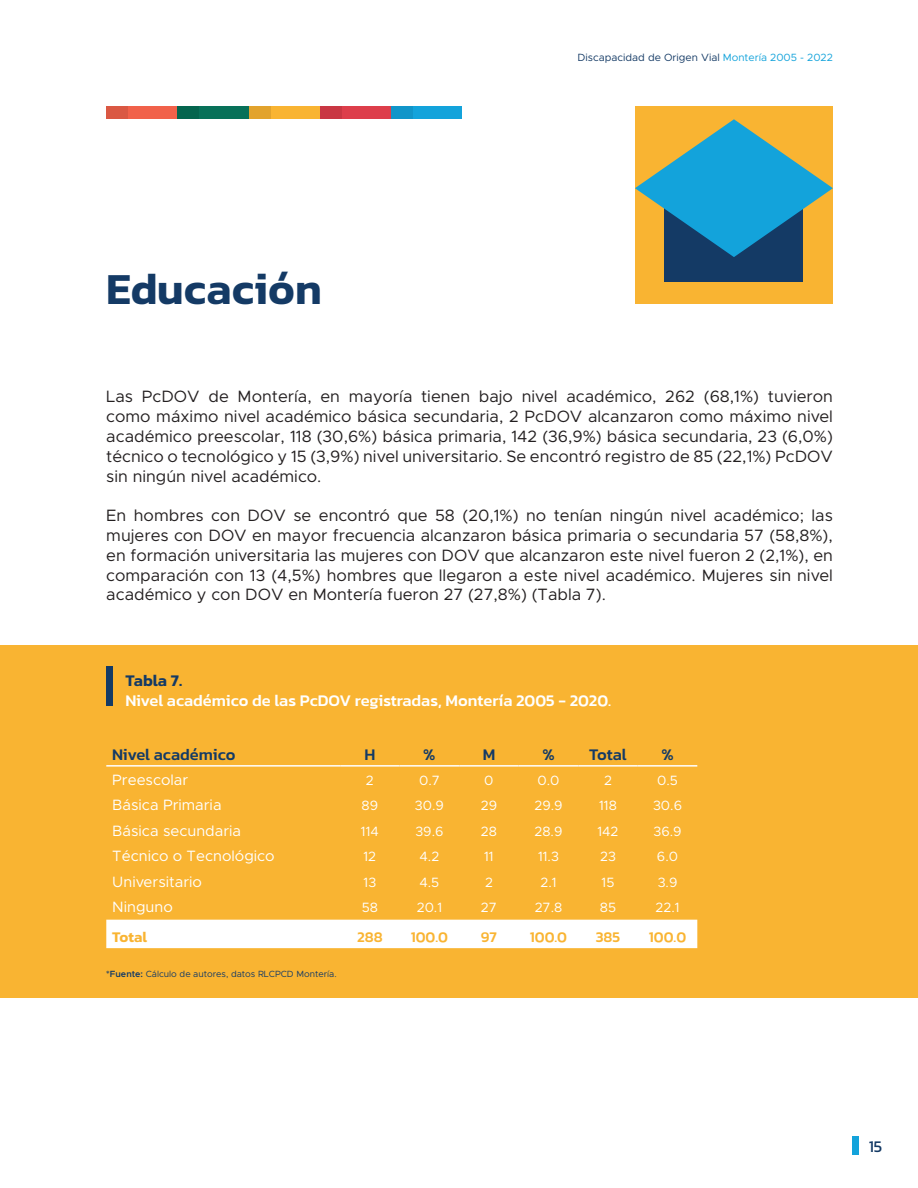
<style>
.page{position:relative;width:918px;height:1188px;background:#fff}
.page>*{position:absolute;margin:0;border:0;box-sizing:border-box;transform-origin:0 0}
.Titulares{font:600 45px "Kanit";color:#143a65}
.Párrafos{font:16.5px/19.8px "Metropolis";color:#231f20;text-align:justify}
.t1{font:500 16.5px "Kanit";color:#fff}
.t2{font:500 16.5px "Kanit";color:#143a65}
.t3{font:600 16.5px "Kanit";color:#143a65}
.t4{font:16.5px "Kanit";color:#143a65}
.t5{font:15px "Metropolis";color:#fff}
.t6{font:500 15px "Kanit";color:#f9b432}
.t7{font:600 15px "Kanit";color:#f9b432}
.t8{font:13.5px "Metropolis";color:#fff}
.t9{font:10.5px "Metropolis";color:#143a65}
.t10{font:9px "Metropolis";color:#143a65}
.s1{color:#13a3db}
.s2{font-weight:600}
</style>
<div class="page">
<div style="left:853px;top:1136px;width:6px;height:19px;background:#13a3db"></div>
<div style="left:108px;top:106px;width:70px;height:13px;background:#f1614a"></div>
<div style="left:106px;top:106px;width:22px;height:13px;background:#da5843"></div>
<div style="left:178px;top:106px;width:71px;height:13px;background:#087159"></div>
<div style="left:178px;top:106px;width:21px;height:13px;background:#04654e"></div>
<div style="left:249px;top:106px;width:71px;height:13px;background:#f9b432"></div>
<div style="left:249px;top:106px;width:21px;height:13px;background:#e2a32d"></div>
<div style="left:320px;top:106px;width:71px;height:13px;background:#dd3e4b"></div>
<div style="left:320px;top:106px;width:21px;height:13px;background:#c93743"></div>
<div style="left:391px;top:106px;width:71px;height:13px;background:#13a3db"></div>
<div style="left:391px;top:106px;width:21px;height:13px;background:#1195c9"></div>
<div style="left:635px;top:106px;width:198px;height:198px;background:#f9b432"></div>
<div style="left:665px;top:176px;width:138px;height:106px;background:#143a65"></div>
<svg style="left:635px;top:119px;width:198px;height:138px"></svg>
<div style="left:0;top:645px;width:918px;height:353px;background:#f9b432"></div>
<div style="left:106px;top:920px;width:591px;height:28px;background:#fff"></div>
<hr style="left:106px;top:765px;width:234px;height:2px;background:#fff">
<hr style="left:340px;top:765px;width:60px;height:2px;background:#fff">
<hr style="left:400px;top:765px;width:59px;height:2px;background:#fff">
<hr style="left:459px;top:765px;width:60px;height:2px;background:#fff">
<hr style="left:519px;top:765px;width:59px;height:2px;background:#fff">
<hr style="left:578px;top:765px;width:60px;height:2px;background:#fff">
<hr style="left:638px;top:765px;width:59px;height:2px;background:#fff">
<div style="left:106px;top:666px;width:7px;height:40px;background:#143a65"></div>
<p class="t9" style="left:578px;top:51px;width:257px">Discapacidad de Origen Vial <span class="s1">Montería 2005 - 2022</span></p>
<p class="Titulares" style="left:106px;top:255px;width:217px">Educación</p>
<p class="Párrafos" style="left:106px;top:387px;width:728px">Las PcDOV de Montería, en mayoría tienen bajo nivel académico, 262 (68,1%) tuvieron como máximo nivel académico básica secundaria, 2 PcDOV alcanzaron como máximo nivel académico preescolar, 118 (30,6%) básica primaria, 142 (36,9%) básica secundaria, 23 (6,0%) técnico o tecnológico y 15 (3,9%) nivel universitario. Se encontró registro de 85 (22,1%) PcDOV sin ningún nivel académico.</p>
<p class="Párrafos" style="left:106px;top:506px;width:728px">En hombres con DOV se encontró que 58 (20,1%) no tenían ningún nivel académico; las mujeres con DOV en mayor frecuencia alcanzaron básica primaria o secundaria 57 (58,8%), en formación universitaria las mujeres con DOV que alcanzaron este nivel fueron 2 (2,1%), en comparación con 13 (4,5%) hombres que llegaron a este nivel académico. Mujeres sin nivel académico y con DOV en Montería fueron 27 (27,8%) (Tabla 7).</p>
<p class="t3" style="left:125px;top:668px;width:58px">Tabla 7.</p>
<p class="t1" style="left:125px;top:688px;width:487px">Nivel académico de las PcDOV registradas, Montería 2005 - 2020.</p>
<p class="t2" style="left:112px;top:742px;width:125px">Nivel académico</p>
<p class="t2" style="left:364px;top:742px;width:12px">H</p>
<p class="t2" style="left:423px;top:742px;width:14px">%</p>
<p class="t2" style="left:483px;top:742px;width:14px">M</p>
<p class="t2" style="left:542px;top:742px;width:14px">%</p>
<p class="t2" style="left:589px;top:742px;width:39px">Total</p>
<p class="t2" style="left:661px;top:742px;width:14px">%</p>
<p class="t5" style="left:112px;top:770px;width:77px">Preescolar</p>
<p class="t8" style="left:366px;top:772px;width:9px">2</p>
<p class="t8" style="left:419px;top:772px;width:22px">0.7</p>
<p class="t8" style="left:484px;top:772px;width:11px">0</p>
<p class="t8" style="left:537px;top:772px;width:24px">0.0</p>
<p class="t8" style="left:604px;top:772px;width:9px">2</p>
<p class="t8" style="left:657px;top:772px;width:22px">0.5</p>
<p class="t5" style="left:112px;top:796px;width:111px">Básica Primaria</p>
<p class="t8" style="left:362px;top:797px;width:18px">89</p>
<p class="t8" style="left:415px;top:797px;width:31px">30.9</p>
<p class="t8" style="left:481px;top:797px;width:18px">29</p>
<p class="t8" style="left:534px;top:797px;width:30px">29.9</p>
<p class="t8" style="left:599px;top:797px;width:19px">118</p>
<p class="t8" style="left:653px;top:797px;width:31px">30.6</p>
<p class="t5" style="left:112px;top:821px;width:130px">Básica secundaria</p>
<p class="t8" style="left:361px;top:823px;width:19px">114</p>
<p class="t8" style="left:415px;top:823px;width:30px">39.6</p>
<p class="t8" style="left:481px;top:823px;width:18px">28</p>
<p class="t8" style="left:535px;top:823px;width:29px">28.9</p>
<p class="t8" style="left:597px;top:823px;width:23px">142</p>
<p class="t8" style="left:653px;top:823px;width:30px">36.9</p>
<p class="t5" style="left:112px;top:847px;width:164px">Técnico o Tecnológico</p>
<p class="t8" style="left:364px;top:848px;width:14px">12</p>
<p class="t8" style="left:420px;top:848px;width:21px">4.2</p>
<p class="t8" style="left:484px;top:848px;width:11px">11</p>
<p class="t8" style="left:538px;top:848px;width:22px">11.3</p>
<p class="t8" style="left:600px;top:848px;width:17px">23</p>
<p class="t8" style="left:657px;top:848px;width:23px">6.0</p>
<p class="t5" style="left:112px;top:872px;width:91px">Universitario</p>
<p class="t8" style="left:364px;top:874px;width:14px">13</p>
<p class="t8" style="left:419px;top:874px;width:21px">4.5</p>
<p class="t8" style="left:485px;top:874px;width:9px">2</p>
<p class="t8" style="left:540px;top:874px;width:18px">2.1</p>
<p class="t8" style="left:602px;top:874px;width:14px">15</p>
<p class="t8" style="left:658px;top:874px;width:21px">3.9</p>
<p class="t5" style="left:112px;top:898px;width:62px">Ninguno</p>
<p class="t8" style="left:362px;top:899px;width:18px">58</p>
<p class="t8" style="left:417px;top:899px;width:27px">20.1</p>
<p class="t8" style="left:481px;top:899px;width:18px">27</p>
<p class="t8" style="left:535px;top:899px;width:29px">27.8</p>
<p class="t8" style="left:600px;top:899px;width:18px">85</p>
<p class="t8" style="left:656px;top:899px;width:26px">22.1</p>
<p class="t7" style="left:112px;top:926px;width:36px">Total</p>
<p class="t6" style="left:357px;top:926px;width:27px">288</p>
<p class="t6" style="left:411px;top:926px;width:39px">100.0</p>
<p class="t6" style="left:481px;top:926px;width:18px">97</p>
<p class="t6" style="left:530px;top:926px;width:39px">100.0</p>
<p class="t6" style="left:596px;top:926px;width:26px">385</p>
<p class="t6" style="left:649px;top:926px;width:39px">100.0</p>
<p class="t10" style="left:106px;top:968px;width:232px"><span class="s2">*Fuente:</span> Cálculo de autores, datos RLCPCD Montería.</p>
<p class="t4" style="left:869px;top:1134px;width:15px">15</p>
</div>
